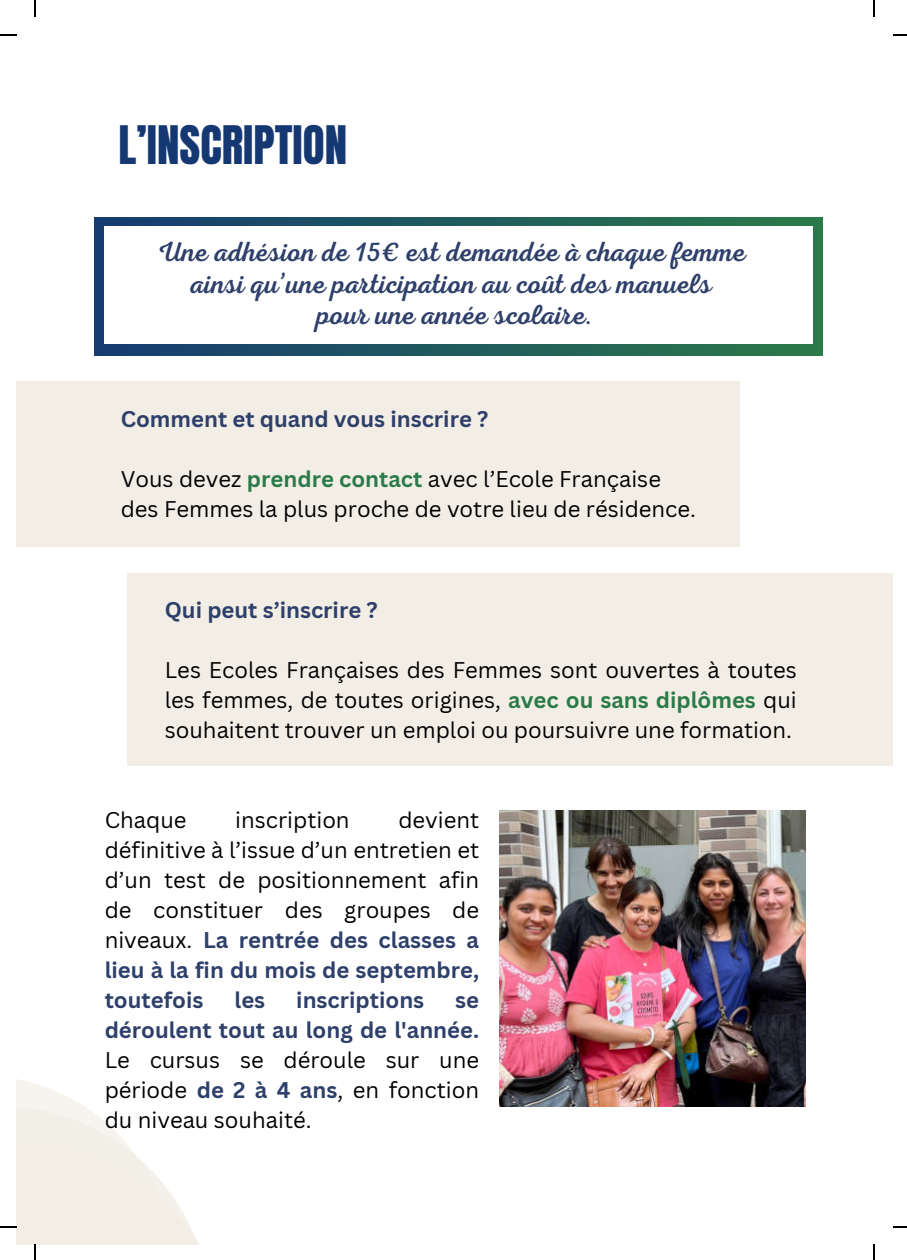
<style>
.page{position:relative;width:907px;height:1260px;background:#fff}
.page>*{position:absolute;margin:0;border:0;box-sizing:border-box;transform-origin:0 0}
.t1{font:45px "Anton";color:#153873}
.t2{font:28px/31.6px "Nexa Script";color:#2d3f6a;text-align:center}
.t3{font:22px/30px "Canva Sans";color:#000;text-align:justify}
.t4{font:700 22px/30px "Canva Sans";color:#2d3f6a;text-align:right}
.s1{font-weight:700;color:#2b7a49}
.s2{font-weight:700;color:#2d3f6a}
</style>
<div class="page">
<div style="left:16px;top:381px;width:724px;height:165px;background:#f2eee5"></div>
<svg style="left:95px;top:217px;width:727px;height:138px;background:#2b6264"></svg>
<div style="left:104px;top:226px;width:708px;height:117px;background:#fff"></div>
<div style="left:127px;top:573px;width:765px;height:192px;background:#f2eee5"></div>
<img style="left:499px;top:810px;width:306px;height:295px">
<svg style="left:34px;top:0;width:2px;height:17px"></svg>
<svg style="left:0;top:35px;width:16px;height:1px"></svg>
<svg style="left:873px;top:0;width:1px;height:17px"></svg>
<svg style="left:893px;top:35px;width:14px;height:1px"></svg>
<svg style="left:0;top:1079px;width:199px;height:180px"></svg>
<svg style="left:873px;top:1244px;width:1px;height:15px"></svg>
<svg style="left:893px;top:1226px;width:14px;height:1px"></svg>
<h1 class="t1" style="left:118px;top:123px;width:230px">L’INSCRIPTION</h1>
<p class="t2" style="left:157px;top:236px;width:590px">Une adhésion de 15€ est demandée à chaque femme ainsi qu’une participation au coût des manuels<br>pour une année scolaire.</p>
<p class="t4" style="left:121px;top:404px;width:369px">Comment et quand vous inscrire ?</p>
<p class="t3" style="left:121px;top:464px;width:577px">Vous devez <span class="s1">prendre contact</span> avec l’Ecole Française des Femmes la plus proche de votre lieu de résidence.</p>
<p class="t4" style="left:165px;top:595px;width:214px">Qui peut s’inscrire ?</p>
<p class="t3" style="left:165px;top:655px;width:633px">Les Ecoles Françaises des Femmes sont ouvertes à toutes les femmes, de toutes origines, <span class="s1">avec ou sans diplômes</span> qui souhaitent trouver un emploi ou poursuivre une formation.</p>
<p class="t3" style="left:105px;top:805px;width:376px;text-indent:294px">devient définitive à l’issue d’un entretien et d’un test de positionnement afin de constituer des groupes de niveaux. <span class="s2">La rentrée des classes a lieu à la fin du mois de septembre, toutefois</span></p>
<p class="t3" style="left:105px;top:805px;width:83px">Chaque</p>
<p class="t3" style="left:235px;top:805px;width:116px">inscription</p>
<p class="t4" style="left:234px;top:985px;width:32px">les</p>
<p class="t4" style="left:296px;top:985px;width:129px">inscriptions</p>
<p class="t4" style="left:105px;top:985px;width:376px">se<br>déroulent tout au long de l'année.</p>
<p class="t3" style="left:105px;top:1045px;width:376px">Le cursus se déroule sur une période <span class="s2">de 2 à 4 ans</span>, en fonction du niveau souhaité.</p>
</div>
